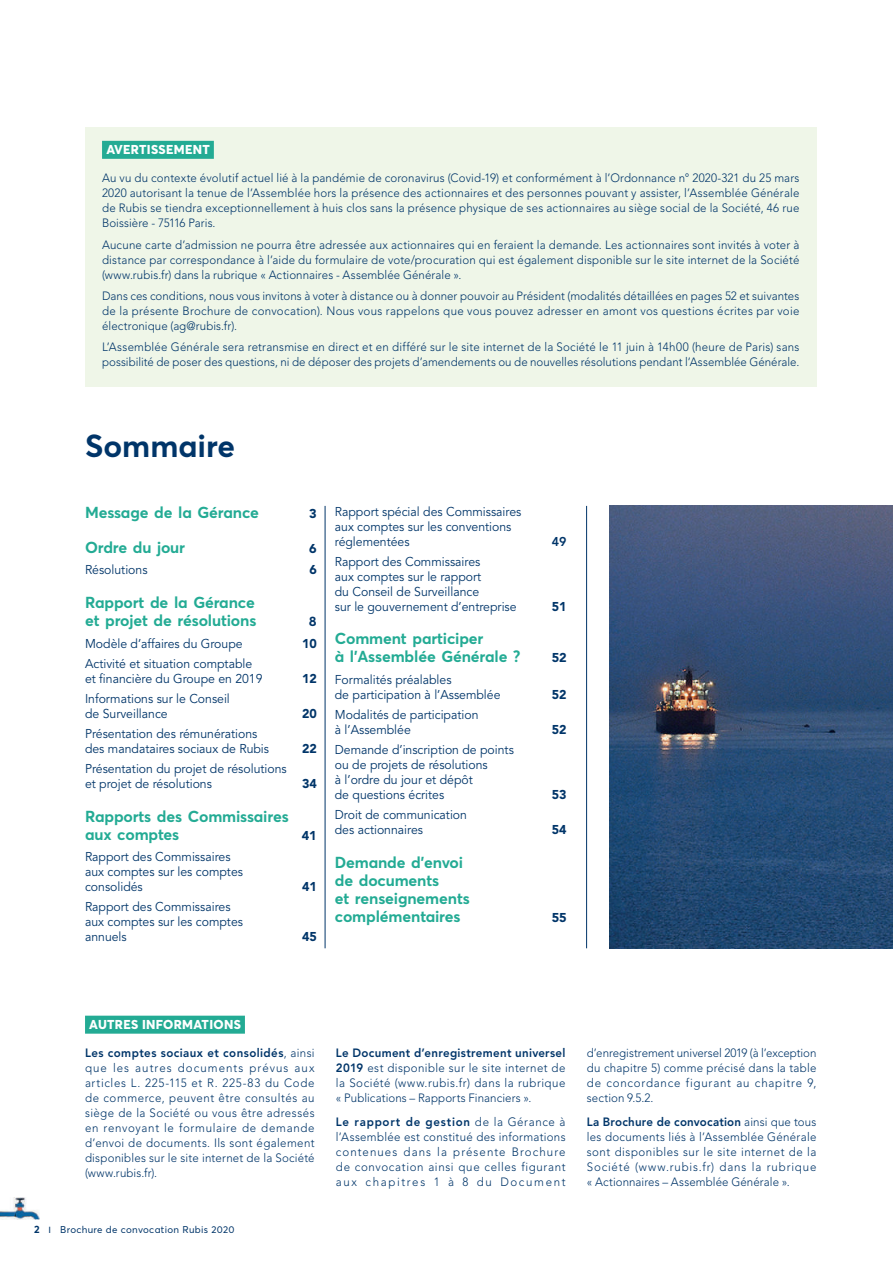
<style>
.page{position:relative;width:893px;height:1263px;background:#fff}
.page>*{position:absolute;margin:0;border:0;box-sizing:border-box;transform-origin:0 0}
.t1{font:700 31.5px "Averta";color:#003569}
.t2{font:700 15.75px/18px "Averta";letter-spacing:-.01em;color:#23ab94}
.t3{font:700 13.5px "Averta";color:#003569}
.t4{font:12.75px/15px "Avenir LT Std";color:#003569;scale:.96 1}
.t5{font:900 12.75px "Avenir LT Std";color:#003569}
.t6{font:800 12.75px "Averta";letter-spacing:.025em;color:#fff}
.t7{font:800 12.75px "Avenir LT Std";color:#003569}
.t8{font:300 12px/15px "Avenir LT Std";letter-spacing:.015em;color:#003569;text-align:justify;scale:.96 1}
.t9{font:9.75px "Averta";letter-spacing:.03em;color:#003569}
.s1{font-weight:800}
.s2{font-weight:700;font-size:10.5px}
.s3{font-size:10.8px}
</style>
<div class="page">
<div style="left:85px;top:128px;width:731px;height:259px;background:#eff6e8"></div>
<div style="left:102px;top:141px;width:112px;height:18px;background:#23ab94"></div>
<div style="left:85px;top:1016px;width:160px;height:18px;background:#23ab94"></div>
<img style="left:609px;top:506px;width:284px;height:442px">
<hr style="left:586px;top:506px;width:1px;height:442px;background:#003569">
<hr style="left:325px;top:506px;width:1px;height:442px;background:#003569">
<img style="left:0;top:1197px;width:40px;height:22px">
<p class="t6" style="left:106px;top:142px;width:105px">AVERTISSEMENT</p>
<p class="t8" style="left:102px;top:171px;width:728px">Au vu du contexte évolutif actuel lié à la pandémie de coronavirus (Covid-19) et conformément à l’Ordonnance n° 2020-321 du 25 mars 2020 autorisant la tenue de l’Assemblée hors la présence des actionnaires et des personnes pouvant y assister, l’Assemblée Générale de Rubis se tiendra exceptionnellement à huis clos sans la présence physique de ses actionnaires au siège social de la Société, 46 rue Boissière - 75116 Paris.</p>
<p class="t8" style="left:102px;top:237px;width:728px">Aucune carte d’admission ne pourra être adressée aux actionnaires qui en feraient la demande. Les actionnaires sont invités à voter à distance par correspondance à l’aide du formulaire de vote/procuration qui est également disponible sur le site internet de la Société (www.rubis.fr) dans la rubrique « Actionnaires - Assemblée Générale ».</p>
<p class="t8" style="left:102px;top:288px;width:728px">Dans ces conditions, nous vous invitons à voter à distance ou à donner pouvoir au Président (modalités détaillées en pages 52 et suivantes de la présente Brochure de convocation). Nous vous rappelons que vous pouvez adresser en amont vos questions écrites par voie éle ctronique (ag@rubis.fr).</p>
<p class="t8" style="left:102px;top:340px;width:728px">L’Assemblée Générale sera retransmise en direct et en différé sur le site internet de la Société le 11 juin à 14 h 00 (heure de Paris) sans possibilité de poser des questions, ni de déposer des projets d’amendements ou de nouvelles résolutions pendant l’Assemblée Générale.</p>
<h1 class="t1" style="left:85px;top:428px;width:152px">Sommaire</h1>
<h2 class="t2" style="left:85px;top:503px;width:175px">Message de la Gérance</h2>
<p class="t5" style="left:309px;top:506px;width:9px">3</p>
<h2 class="t2" style="left:85px;top:538px;width:102px">Ordre du jour</h2>
<p class="t5" style="left:309px;top:541px;width:9px">6</p>
<p class="t4" style="left:85px;top:563px;width:67px">Résolutions</p>
<p class="t5" style="left:309px;top:563px;width:9px">6</p>
<h2 class="t2" style="left:85px;top:593px;width:173px">Rapport de la Gérance et projet de résolutions</h2>
<p class="t3" style="left:309px;top:614px;width:9px">8</p>
<p class="t4" style="left:85px;top:636px;width:166px">Modèle d’affaires du Groupe</p>
<p class="t5" style="left:302px;top:636px;width:16px">10</p>
<p class="t4" style="left:85px;top:656px;width:186px">Activité et situation comptable et financière du Groupe en 2019</p>
<p class="t5" style="left:302px;top:671px;width:16px">12</p>
<p class="t4" style="left:85px;top:691px;width:152px">Informations sur le Conseil de Surveillance</p>
<p class="t4" style="left:85px;top:727px;width:193px">Présentation des rémunérations des mandataires sociaux de Rubis</p>
<p class="t4" style="left:85px;top:762px;width:212px">Présentation du projet de résolutions et projet de résolutions</p>
<h2 class="t2" style="left:85px;top:807px;width:205px">Rapports des Commissaires aux comptes</h2>
<p class="t4" style="left:85px;top:850px;width:166px">Rapport des Commissaires aux comptes sur les comptes consolidés</p>
<p class="t4" style="left:85px;top:900px;width:166px">Rapport des Commissaires aux comptes sur les comptes annuels</p>
<p class="t5" style="left:302px;top:706px;width:16px">20</p>
<p class="t5" style="left:302px;top:741px;width:16px">22</p>
<p class="t5" style="left:302px;top:776px;width:16px">34</p>
<p class="t5" style="left:302px;top:828px;width:16px">41</p>
<p class="t5" style="left:302px;top:880px;width:16px">41</p>
<p class="t5" style="left:302px;top:930px;width:16px">45</p>
<p class="t4" style="left:335px;top:504px;width:196px">Rapport spécial des Commissaires aux comptes sur les conventions réglementées</p>
<p class="t4" style="left:335px;top:554px;width:191px">Rapport des Commissaires<br>aux comptes sur le rapport<br>du Conseil de Surveillance<br>s ur le gouvernement d’entreprise</p>
<h2 class="t2" style="left:335px;top:630px;width:187px">Comment participer<br>à l’Assemblée Générale ?</h2>
<p class="t4" style="left:335px;top:672px;width:174px">Formalités préalables<br>de participation à l’Assemblée</p>
<p class="t4" style="left:335px;top:708px;width:151px">Modalités de participation à l’Assemblée</p>
<p class="t4" style="left:335px;top:743px;width:188px">Demande d’inscription de points ou de projets de résolutions<br>à l’ordre du jour et dépôt<br>de questions écrites</p>
<p class="t4" style="left:335px;top:808px;width:139px">Droit de communication des actionnaires</p>
<h2 class="t2" style="left:335px;top:853px;width:136px">Demande d’envoi de documents<br>et renseignements complémentaires</h2>
<p class="t7" style="left:552px;top:534px;width:16px">49</p>
<p class="t5" style="left:552px;top:599px;width:16px">51</p>
<p class="t5" style="left:552px;top:651px;width:16px">52</p>
<p class="t5" style="left:552px;top:687px;width:16px">52</p>
<p class="t5" style="left:552px;top:722px;width:16px">52</p>
<p class="t5" style="left:552px;top:787px;width:16px">53</p>
<p class="t5" style="left:552px;top:822px;width:16px">54</p>
<p class="t5" style="left:552px;top:910px;width:16px">55</p>
<p class="t6" style="left:89px;top:1017px;width:153px">AUTRES INFORMATIONS</p>
<p class="t8" style="left:85px;top:1045px;width:241px"><span class="s1">Les comptes sociaux et consolidés</span>, ainsi que les autres documents prévus aux articles L. 225-115 et R. 225-83 du Code de commerce, peuvent être consultés au siège de la Société ou vous être adressés en renvoyant le formulaire de demande d’envoi de documents. Ils sont également disponibles sur le site internet de la Société (www.rubis.fr).</p>
<p class="t8" style="left:336px;top:1045px;width:241px"><span class="s1">Le Document d’enregistrement universel 2019</span> est disponible sur le site internet de la Société (www.rubis.fr) dans la rubrique « Publications – Rapports Financiers ».</p>
<p class="t8" style="left:336px;top:1114px;width:241px"><span class="s1">Le rapport de gestion</span> de la Gérance à l’Assemblée est constitué des informations contenues dans la présente Brochure de convocation ainsi que celles figurant aux chapitres 1 à 8 du Document</p>
<p class="t9" style="left:34px;top:1224px;width:202px"><span class="s2">2</span> <span class="s3">i</span> Brochure de convocation Rubis 2020</p>
<p class="t8" style="left:587px;top:1045px;width:241px">d’enregistrement universel 2019 (à l’exception du chapitre 5) comme précisé dans la table de concordance figurant au chapitre 9, section 9.5.2.</p>
<p class="t8" style="left:587px;top:1114px;width:241px"><span class="s1">La Brochure de convocation</span> ainsi que tous les documents liés à l’Assemblée Générale sont disponibles sur le site internet de la Société (www.rubis.fr) dans la rubrique « Actionnaires – Assemblée Générale ».</p>
</div>
